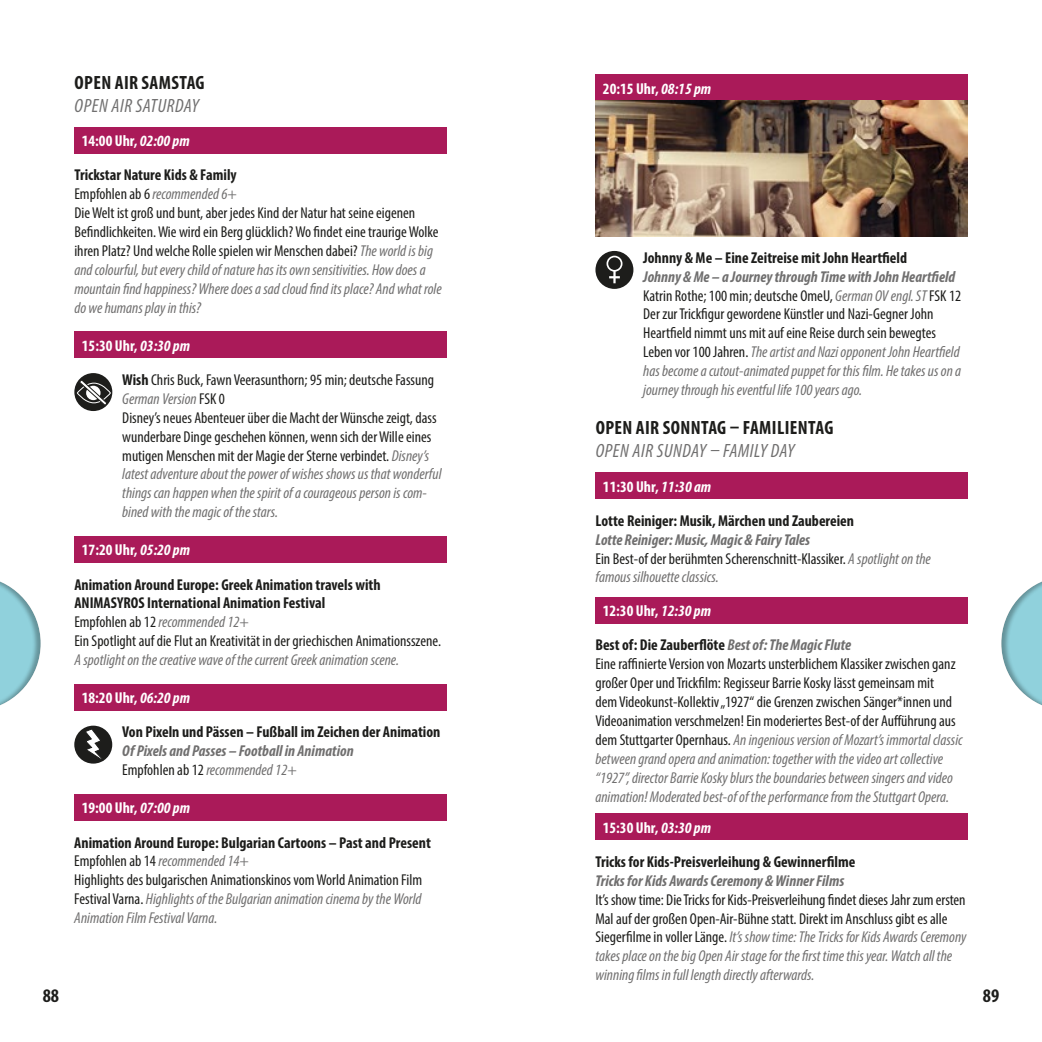
<style>
.page{position:relative;width:1042px;height:1042px;background:#fff}
.page>*{position:absolute;margin:0;border:0;box-sizing:border-box;transform-origin:0 0}
.t1{font:700 condensed 19.25px "Myriad Pro";letter-spacing:.02em;color:#1d1d1b}
.t2{font:italic condensed 19.25px "Myriad Pro";letter-spacing:.03em;color:#706f6f}
.t3{font:condensed 15.75px/18.9px "Myriad Pro";color:#1d1d1b}
.t4{font:italic condensed 15.75px/18.9px "Myriad Pro";color:#706f6f}
.t5{font:700 condensed 15.75px/18.9px "Myriad Pro";color:#1d1d1b}
.t6{font:700 condensed 15.75px "Myriad Pro";color:#fff}
.t7{font:italic 700 condensed 15.75px/18.9px "Myriad Pro";color:#706f6f}
.s1{font-style:italic}
.s2{font-weight:700}
.s3{font-style:italic;color:#706f6f}
.s4{font-weight:700;color:#fff}
.s5{font-weight:700;font-style:italic;color:#fff}
.s6{font-style:normal;color:#1d1d1b}
.s7{font-weight:400}
.s8{font-weight:400;font-style:italic;color:#706f6f}
.s9{font-weight:400;font-style:normal;color:#1d1d1b}
.s10{font-weight:700;font-style:normal;color:#1d1d1b}
.s11{font-weight:700;font-style:italic;color:#706f6f}
</style>
<div class="page">
<div style="left:74px;top:536px;width:373px;height:27px;background:#aa1a59"></div>
<div style="left:74px;top:794px;width:372px;height:27px;background:#aa1a59"></div>
<div style="left:74px;top:684px;width:372px;height:27px;background:#aa1a59"></div>
<div style="left:74px;top:127px;width:372px;height:27px;background:#aa1a59"></div>
<div style="left:595px;top:472px;width:372px;height:27px;background:#aa1a59"></div>
<div style="left:595px;top:597px;width:372px;height:27px;background:#aa1a59"></div>
<div style="left:595px;top:813px;width:372px;height:27px;background:#aa1a59"></div>
<div style="left:74px;top:331px;width:373px;height:27px;background:#aa1a59"></div>
<div style="left:74px;top:373px;width:38px;height:38px;background:#1d1d1b;border-radius:50%"></div>
<div style="left:77px;top:383px;width:34px;height:20px;border:1px solid #fff;border-radius:50%"></div>
<svg style="left:78px;top:379px;width:30px;height:27px"></svg>
<div style="left:74px;top:725px;width:38px;height:38px;background:#1d1d1b;border-radius:50%"></div>
<svg style="left:85px;top:729px;width:20px;height:33px"></svg>
<div style="left:595px;top:74px;width:372px;height:27px;background:#aa1a59"></div>
<div style="left:595px;top:251px;width:38px;height:38px;background:#1d1d1b;border-radius:50%"></div>
<div style="left:606px;top:256px;width:16px;height:16px;border:2px solid #fff;border-radius:50%"></div>
<svg style="left:609px;top:271px;width:11px;height:12px"></svg>
<img style="left:595px;top:101px;width:372px;height:135px">
<div style="left:998px;top:575px;width:44px;height:136px;background:#1d1d1b;opacity:.33"></div>
<div style="left:0;top:575px;width:44px;height:136px;background:#1d1d1b;opacity:.33"></div>
<p class="t1" style="left:75px;top:70px;width:132px">OPEN AIR SAMSTAG</p>
<p class="t2" style="left:75px;top:94px;width:126px">OPEN AIR SATURDAY</p>
<p class="t6" style="left:82px;top:131px;width:109px">14:00 Uhr, <span class="s1">02:00 pm</span></p>
<p class="t3" style="left:74px;top:165px;width:369px"><span class="s2">Trickstar Nature Kids &amp; Family<br></span>Empfohlen ab 6 <span class="s3">recommended 6+<br></span>Die Welt ist groß und bunt, aber jedes Kind der Natur hat seine eigenen Befindlichkeiten. Wie wird ein Berg glücklich? Wo findet eine traurige Wolke ihren Platz? Und welche Rolle spielen wir Menschen dabei? <span class="s3">The world is big and colourful, but every child of nature has its own sensitivities. How does a mountain find happiness? Where does a sad cloud find its place? And what role do we humans play in this?</span></p>
<p class="t3" style="left:122px;top:328px;width:313px;line-height:34.1px;text-indent:-40px"><span class="s4">15:30 Uhr,</span> <span class="s5">03:30 pm<br></span><span class="s2">Wish</span> Chris Buck, Fawn Veerasunthorn; 95 min; deutsche Fassung</p>
<p class="t4" style="left:122px;top:389px;width:321px">German Version <span class="s6">FSK 0<br>Disney’s neues Abenteuer über die Macht der Wünsche zeigt, dass wunderbare Dinge geschehen können, wenn sich der Wille eines mutigen Menschen mit der Magie der Sterne verbindet.</span> Disney’s latest adventure about the power of wishes shows us that wonderful things can happen when the spirit of a courageous person is com&shy;bined with the magic of the stars.</p>
<p class="t6" style="left:82px;top:540px;width:110px">17:20 Uhr, <span class="s1">05:20 pm</span></p>
<p class="t5" style="left:74px;top:574px;width:367px">Animation Around Europe: Greek Animation travels with ANIMASYROS International Animation Festival<br><span class="s7">Empfohlen ab 12</span> <span class="s8">recommended 12+<br></span><span class="s7">Ein Spotlight auf die Flut an Kreativität in der griechischen Animationsszene.</span></p>
<p class="t4" style="left:74px;top:650px;width:326px">A spotlight on the creative wave of the current Greek animation scene.</p>
<p class="t6" style="left:82px;top:688px;width:110px">18:20 Uhr, <span class="s1">06:20 pm</span></p>
<p class="t5" style="left:122px;top:722px;width:320px">Von Pixeln und Pässen – Fußball im Zeichen der Animation</p>
<p class="t7" style="left:122px;top:741px;width:233px">Of Pixels and Passes – Football in Animation<br><span class="s9">Empfohlen ab 12</span> <span class="s7">recommended 12+</span></p>
<p class="t6" style="left:82px;top:798px;width:110px">19:00 Uhr, <span class="s1">07:00 pm</span></p>
<p class="t4" style="left:74px;top:833px;width:358px"><span class="s10">Animation Around Europe: Bulgarian Cartoons – Past and Present </span><span class="s6">Empfohlen ab 14</span> recommended 14+<br><span class="s6">Highlights des bulgarischen Animationskinos vom World Animation Film Festival Varna.</span> Highlights of the Bulgarian animation cinema by the World Animation Film Festival Varna.</p>
<p class="t6" style="left:603px;top:79px;width:110px">20:15 Uhr, <span class="s1">08:15 pm</span></p>
<p class="t5" style="left:643px;top:248px;width:265px">Johnny &amp; Me – Eine Zeitreise mit John Heartfield</p>
<p class="t3" style="left:643px;top:267px;width:319px"><span class="s11">Johnny &amp; Me – a Journey through Time with John Heartfield </span>Katrin Rothe; 100 min; deutsche OmeU, <span class="s3">German OV engl. ST</span> FSK 12<br>Der zur Trickfigur gewordene Künstler und Nazi-Gegner John Heartfield nimmt uns mit auf eine Reise durch sein bewegtes Leben vor 100 Jahren. <span class="s3">The artist and Nazi opponent John Heartfield has become a cutout-animated puppet for this film. He takes us on a journey through his eventful life 100 years ago.</span></p>
<p class="t1" style="left:596px;top:416px;width:239px">OPEN AIR SONNTAG – FAMILIENTAG</p>
<p class="t2" style="left:596px;top:439px;width:200px">OPEN AIR SUNDAY – FAMILY DAY</p>
<p class="t6" style="left:603px;top:476px;width:110px">11:30 Uhr, <span class="s1">11:30 am</span></p>
<p class="t5" style="left:595px;top:511px;width:260px">Lotte Reiniger: Musik, Märchen und Zaubereien</p>
<p class="t3" style="left:595px;top:530px;width:337px"><span class="s11">Lotte Reiniger: Music, Magic &amp; Fairy Tales<br></span>Ein Best-of der berühmten Scherenschnitt-Klassiker. <span class="s3">A spotlight on the famous silhouette classics.</span></p>
<p class="t6" style="left:603px;top:601px;width:110px">12:30 Uhr, <span class="s1">12:30 pm</span></p>
<p class="t3" style="left:595px;top:635px;width:369px"><span class="s2">Best of: Die Zauberflöte</span> <span class="s11">Best of: The Magic Flute<br></span>Eine raffinierte Version von Mozarts unsterblichem Klassiker zwischen ganz großer Oper und Trickfilm: Regisseur Barrie Kosky lässt gemeinsam mit<br>dem Videokunst-Kollektiv „1927“ die Grenzen zwischen Sänger*innen und Videoanimation verschmelzen! Ein moderiertes Best-of der Aufführung aus dem Stuttgarter Opernhaus. <span class="s3">An ingenious version of Mozart’s immortal classic between grand opera and animation: together with the video art collective “1927”, director Barrie Kosky blurs the boundaries between singers and video animation! Moderated best-of of the performance from the Stuttgart Opera.</span></p>
<p class="t6" style="left:603px;top:817px;width:110px">15:30 Uhr, <span class="s1">03:30 pm</span></p>
<p class="t5" style="left:595px;top:852px;width:261px">Tricks for Kids-Preisverleihung &amp; Gewinnerfilme</p>
<p class="t7" style="left:595px;top:871px;width:250px">Tricks for Kids Awards Ceremony &amp; Winner Films</p>
<p class="t3" style="left:595px;top:890px;width:372px">It’s show time: Die Tricks for Kids-Preisverleihung findet dieses Jahr zum ersten Mal auf der großen Open-Air-Bühne statt. Direkt im Anschluss gibt es alle Siegerfilme in voller Länge. <span class="s3">It’s show time: The Tricks for Kids Awards Ceremony takes place on the big Open Air stage for the first time this year. Watch all the winning films in full length directly afterwards.</span></p>
<p class="t1" style="left:43px;top:983px;width:18px">88</p>
<p class="t1" style="left:983px;top:983px;width:18px">89</p>
</div>
